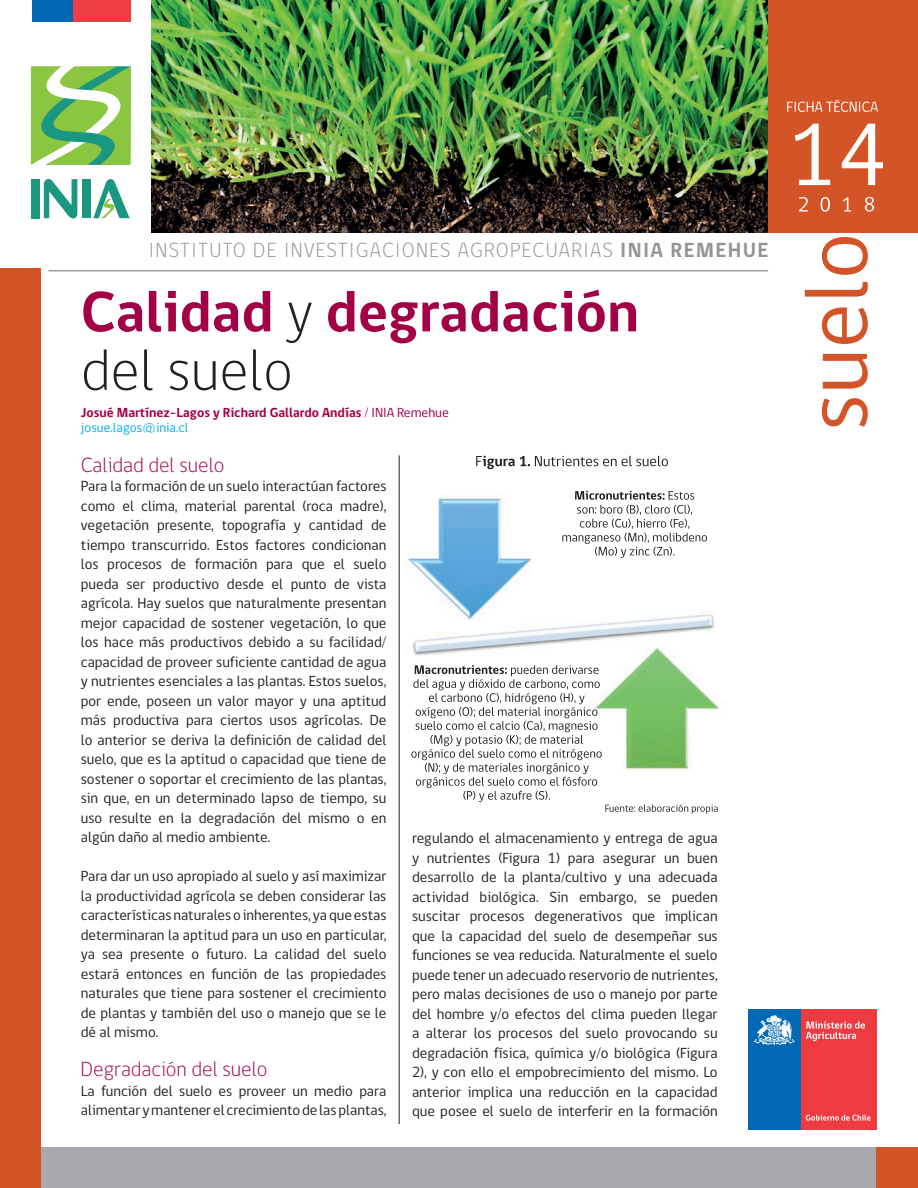
<style>
.page{position:relative;width:918px;height:1188px;background:#fff}
.page>*{position:absolute;margin:0;border:0;box-sizing:border-box;transform-origin:0 0}
.t1{font:90.3px "gob CL";color:#fff;scale:1.04 1}
.t2{font:90.15px "gob CL";color:#d35527}
.t3{font:700 58.5px/58.5px "gob CL";color:#a30146}
.t4{font:300 21px "gob CL";letter-spacing:.065em;color:#939598}
.t5{font:300 21px "gob CL";color:#a30146}
.t6{font:15px/19.5px "gob CL";color:#231f20;text-align:justify}
.t7{font:700 13.5px/15px "gob CL";color:#a30146}
.s1{font-weight:700}
.s2{font-weight:300;color:#231f20}
.s3{font-weight:400}
.s4{font-weight:400;color:#00aeef}
</style>
<div class="page">
<div style="left:768px;top:0;width:150px;height:233px;background:#d35527"></div>
<div style="left:876px;top:1148px;width:42px;height:40px;background:#d35527"></div>
<div style="left:0;top:1148px;width:876px;height:40px;background:#a8a9ad"></div>
<div style="left:0;top:268px;width:41px;height:920px;background:#d35527"></div>
<div style="left:748px;top:1009px;width:53px;height:121px;background:#0168b3"></div>
<div style="left:801px;top:1009px;width:76px;height:121px;background:#ee3a41"></div>
<svg style="left:754px;top:1015px;width:41px;height:30px"></svg>
<svg style="left:806px;top:1021px;width:59px;height:20px"></svg>
<svg style="left:806px;top:1115px;width:65px;height:6px"></svg>
<img style="left:151px;top:0;width:617px;height:233px">
<svg style="left:44px;top:179px;width:33px;height:39px"></svg>
<div style="left:31px;top:179px;width:9px;height:39px;background:#1b9781"></div>
<div style="left:82px;top:179px;width:9px;height:39px;background:#1b9781"></div>
<svg style="left:93px;top:179px;width:37px;height:39px"></svg>
<svg style="left:31px;top:66px;width:100px;height:99px"></svg>
<div style="left:72px;top:0;width:59px;height:21px;background:#ee3d43"></div>
<div style="left:32px;top:0;width:40px;height:21px;background:#0166b3"></div>
<hr style="left:48px;top:270px;width:720px;height:1px;background:#6c6d70">
<svg style="left:787px;top:100px;width:91px;height:12px"></svg>
<svg style="left:799px;top:197px;width:9px;height:14px"></svg>
<svg style="left:821px;top:197px;width:9px;height:15px"></svg>
<svg style="left:843px;top:197px;width:8px;height:14px"></svg>
<hr style="left:399px;top:455px;width:1px;height:669px;background:#231f20">
<svg style="left:865px;top:197px;width:9px;height:15px"></svg>
<svg style="left:476px;top:456px;width:192px;height:13px"></svg>
<img style="left:408px;top:495px;width:319px;height:216px">
<svg style="left:562px;top:491px;width:145px;height:67px"></svg>
<svg style="left:411px;top:665px;width:307px;height:149px"></svg>
<h3 class="t4" style="left:149px;top:236px;width:621px">INSTITUTO DE INVESTIGACIONES AGROPECUARIAS <span class="s1">INIA REMEHUE</span></h3>
<h3 class="t3" style="left:81px;top:284px;width:560px">Calidad <span class="s2">y</span> degradación <span class="s2">del suelo</span></h3>
<p class="t7" style="left:81px;top:405px;width:370px">Josué Martínez-Lagos y Richard Gallardo Andías <span class="s3">/ INIA Remehue </span><span class="s4">josue.lagos@inia.cl</span></p>
<h3 class="t5" style="left:81px;top:450px;width:145px">Calidad del suelo</h3>
<p class="t6" style="left:81px;top:477px;width:307px">Para la formación de un suelo interactúan factores como el clima, material parental (roca madre), vegetación presente, topografía y cantidad de tiempo transcurrido. Estos factores condicionan los procesos de formación para que el suelo pueda ser productivo desde el punto de vista agrícola. Hay suelos que naturalmente presentan mejor capacidad de sostener vegetación, lo que los hace más productivos debido a su facilidad/ capacidad de proveer suficiente cantidad de agua y nutrientes esenciales a las plantas. Estos suelos, por ende, poseen un valor mayor y una aptitud más productiva para ciertos usos agrícolas. De lo anterior se deriva la definición de calidad del suelo, que es la aptitud o capacidad que tiene de sostener o soportar el crecimiento de las plantas, sin que, en un determinado lapso de tiempo, su uso resulte en la degradación del mismo o en algún daño al medio ambiente.</p>
<p class="t6" style="left:81px;top:867px;width:307px">Para dar un uso apropiado al suelo y así maximizar la productividad agrícola se deben considerar las características naturales o inherentes, ya que estas determinaran la aptitud para un uso en particular, ya sea presente o futuro. La calidad del suelo estará entonces en función de las propiedades naturales que tiene para sostener el crecimiento de plantas y también del uso o manejo que se le dé al mismo.</p>
<h3 class="t5" style="left:81px;top:1055px;width:188px">Degradación del suelo</h3>
<p class="t6" style="left:81px;top:1081px;width:307px">La función del suelo es proveer un medio para alimentar y mantener el crecimiento de las plantas,</p>
<p class="t6" style="left:412px;top:829px;width:307px">regulando el almacenamiento y entrega de agua y nutrientes (Figura 1) para asegurar un buen desarrollo de la planta/cultivo y una adecuada actividad biológica. Sin embargo, se pueden suscitar procesos degenerativos que implican que la capacidad del suelo de desempeñar sus funciones se vea reducida. Naturalmente el suelo puede tener un adecuado reservorio de nutrientes, pero malas decisiones de uso o manejo por parte del hombre y/o efectos del clima pueden llegar a alterar los procesos del suelo provocando su degradación física, química y/o biológica (Figura 2), y con ello el empobrecimiento del mismo. Lo anterior implica una reducción en la capacidad que posee el suelo de interferir en la formación</p>
<h1 class="t1" style="left:787px;top:93px;width:98px">14</h1>
<h2 class="t2" style="left:775px;top:431px;width:200px;rotate:-90deg">suelo</h2>
</div>
